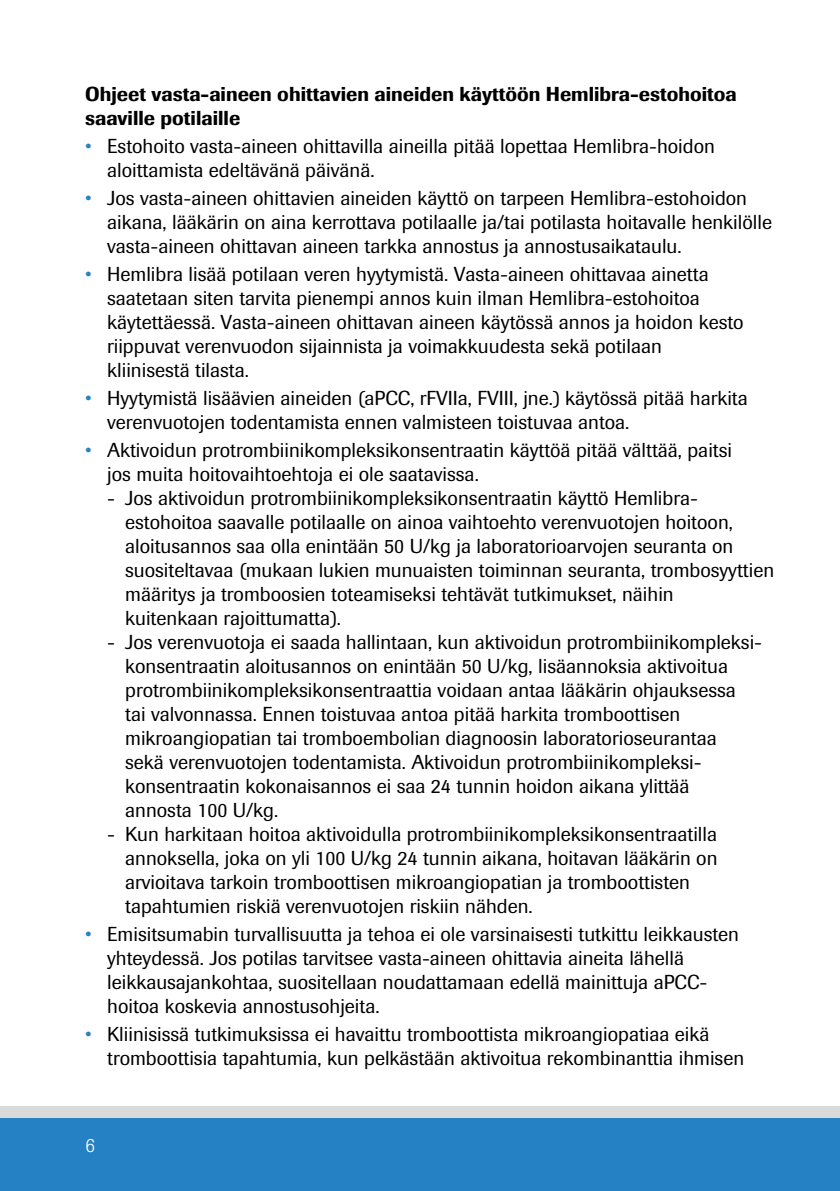
<style>
.page{position:relative;width:840px;height:1191px;background:#fff}
.page>*{position:absolute;margin:0;border:0;box-sizing:border-box;transform-origin:0 0}
.t1{font:20px/24px "Imago";color:#000}
.t2{font:500 20px/24px "Imago";color:#000}
.t3{font:300 20px "Imago";color:#fff}
.s1{color:#2581c4}
</style>
<div class="page">
<div style="left:0;top:1116px;width:839px;height:75px;background:#2581c4"></div>
<div style="left:0;top:1106px;width:839px;height:11px;background:#dadada"></div>
<p class="t2" style="left:85px;top:82px;width:652px">Ohjeet vasta-aineen ohittavien aineiden käyttöön Hemlibra-estohoitoa saaville potilaille</p>
<p class="t1" style="left:107px;top:134px;width:609px;text-indent:-22px"><span class="s1">•</span> Estohoito vasta-aineen ohittavilla aineilla pitää lopettaa Hemlibra-hoidon aloittamista edeltävänä päivänä.</p>
<p class="t1" style="left:107px;top:186px;width:666px;text-indent:-22px"><span class="s1">•</span> Jos vasta-aineen ohittavien aineiden käyttö on tarpeen Hemlibra-estohoidon aikana, lääkärin on aina kerrottava potilaalle ja/tai potilasta hoitavalle henkilölle vasta-aineen ohittavan aineen tarkka annostus ja annostusaikataulu.</p>
<p class="t1" style="left:107px;top:262px;width:637px;text-indent:-22px"><span class="s1">•</span> Hemlibra lisää potilaan veren hyytymistä. Vasta-aineen ohittavaa ainetta saatetaan siten tarvita pienempi annos kuin ilman Hemlibra-estohoitoa käytettäessä. Vasta-aineen ohittavan aineen käytössä annos ja hoidon kesto riippuvat verenvuodon sijainnista ja voimakkuudesta sekä potilaan kliinisestä tilasta.</p>
<p class="t1" style="left:107px;top:386px;width:641px;text-indent:-22px"><span class="s1">•</span> Hyytymistä lisäävien aineiden (aPCC, rFVIIa, FVIII, jne.) käytössä pitää harkita verenvuotojen todentamista ennen valmisteen toistuvaa antoa.</p>
<p class="t1" style="left:107px;top:438px;width:626px;text-indent:-22px"><span class="s1">•</span> Aktivoidun protrombiinikompleksikonsentraatin käyttöä pitää välttää, paitsi jos muita hoitovaihtoehtoja ei ole saatavissa.</p>
<p class="t1" style="left:125px;top:486px;width:650px;text-indent:-18px">- Jos aktivoidun protrombiinikompleksikonsentraatin käyttö Hemlibra&shy;estohoitoa saavalle potilaalle on ainoa vaihtoehto verenvuotojen hoitoon, aloitusannos saa olla enintään 50 U/kg ja laboratorioarvojen seuranta on suositeltavaa (mukaan lukien munuaisten toiminnan seuranta, trombosyyttien määritys ja tromboosien toteamiseksi tehtävät tutkimukset, näihin<br>kuitenkaan rajoittumatta).</p>
<p class="t1" style="left:125px;top:630px;width:638px;text-indent:-18px">- Jos verenvuotoja ei saada hallintaan, kun aktivoidun protrombiinikompleksi&shy;konsentraatin aloitusannos on enintään 50 U/kg, lisäannoksia aktivoitua protrombiinikompleksikonsentraattia voidaan antaa lääkärin ohjauksessa<br>tai valvonnassa. Ennen toistuvaa antoa pitää harkita tromboottisen mikroangiopatian tai tromboembolian diagnoosin laboratorioseurantaa<br>sekä verenvuotojen todentamista. Aktivoidun protrombiinikompleksi&shy;konsentraatin kokonaisannos ei saa 24 tunnin hoidon aikana ylittää<br>annosta 100 U/kg.</p>
<p class="t1" style="left:125px;top:822px;width:593px;text-indent:-18px">- Kun harkitaan hoitoa aktivoidulla protrombiinikompleksikonsentraatilla annoksella, joka on yli 100 U/kg 24 tunnin aikana, hoitavan lääkärin on arvioitava tarkoin tromboottisen mikroangiopatian ja tromboottisten tapahtumien riskiä verenvuotojen riskiin nähden.</p>
<p class="t1" style="left:107px;top:922px;width:633px;text-indent:-22px"><span class="s1">•</span> Emisitsumabin turvallisuutta ja tehoa ei ole varsinaisesti tutkittu leikkausten yhteydessä. Jos potilas tarvitsee vasta-aineen ohittavia aineita lähellä leikkausajankohtaa, suositellaan noudattamaan edellä mainittuja aPCC&shy;hoitoa koskevia annostusohjeita.</p>
<p class="t1" style="left:107px;top:1022px;width:638px;text-indent:-22px"><span class="s1">•</span> Kliinisissä tutkimuksissa ei havaittu tromboottista mikroangiopatiaa eikä tromboottisia tapahtumia, kun pelkästään aktivoitua rekombinanttia ihmisen</p>
<p class="t3" style="left:85px;top:1133px;width:11px">6</p>
</div>
